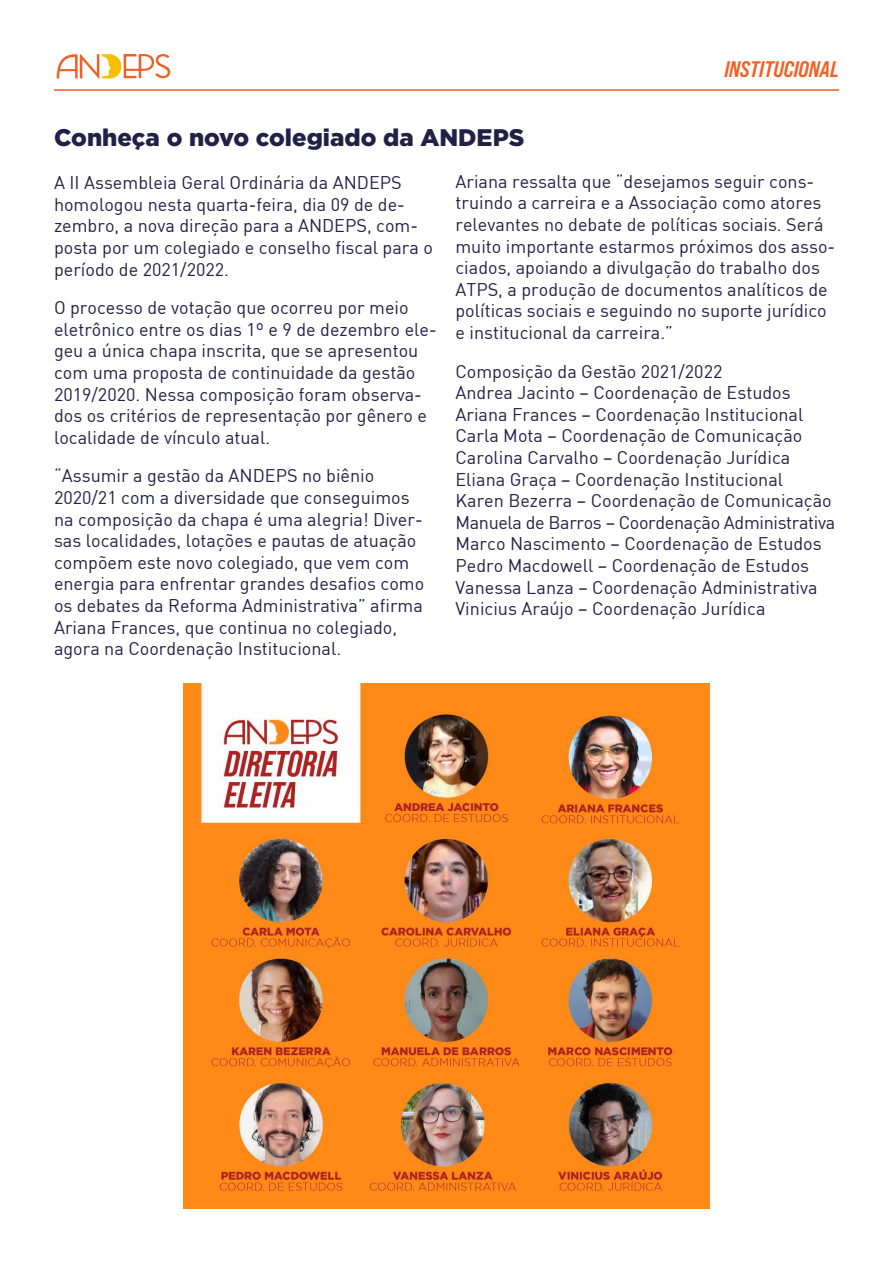
<style>
.page{position:relative;width:893px;height:1263px;background:#fff}
.page>*{position:absolute;margin:0;border:0;box-sizing:border-box;transform-origin:0 0}
.t1{font:900 24px "Gotham";color:#212147}
.t2{font:22.5px "Bebas Neue Pro Sm E Bd It";color:#f36024}
.t3{font:18px/21.6px "DIN";color:#212147}
</style>
<div class="page">
<svg style="left:57px;top:54px;width:113px;height:25px"></svg>
<hr style="left:54px;top:89px;width:785px;height:2px;background:#eb6027">
<img style="left:184px;top:684px;width:525px;height:525px">
<p class="t2" style="left:724px;top:55px;width:116px">INSTITUCIONAL</p>
<h1 class="t1" style="left:54px;top:124px;width:472px">Conheça o novo colegiado da ANDEPS</h1>
<p class="t3" style="left:54px;top:172px;width:380px">A II Assembleia Geral Ordinária da ANDEPS homologou nesta quarta-feira, dia 09 de de&shy;zembro, a nova direção para a ANDEPS, com&shy;posta por um colegiado e conselho fiscal para o período de 2021/2022.</p>
<p class="t3" style="left:54px;top:297px;width:384px">O processo de votação que ocorreu por meio eletrônico entre os dias 1º e 9 de dezembro ele&shy;geu a única chapa inscrita, que se apresentou com uma proposta de continuidade da gestão 2019/2020. Nessa composição foram observa&shy;dos os critérios de representação por gênero e localidade de vínculo atual.</p>
<p class="t3" style="left:54px;top:465px;width:372px">“Assumir a gestão da ANDEPS no biênio 2020/21 com a diversidade que conseguimos na composição da chapa é uma alegria! Diver&shy;sas localidades, lotações e pautas de atuação compõem este novo colegiado, que vem com energia para enfrentar grandes desafios como os debates da Reforma Administrativa” afirma Ariana Frances, que continua no colegiado, agora na Coordenação Institucional.</p>
<p class="t3" style="left:455px;top:170px;width:381px">Ariana ressalta que “desejamos seguir cons&shy;truindo a carreira e a Associação como atores relevantes no debate de políticas sociais. Será muito importante estarmos próximos dos asso&shy;ciados, apoiando a divulgação do trabalho dos ATPS, a produção de documentos analíticos de políticas sociais e seguindo no suporte jurídico e institucional da carreira.”</p>
<p class="t3" style="left:455px;top:360px;width:381px">Composição da Gestão 2021/2022<br>Andrea Jacinto – Coordenação de Estudos Ariana Frances – Coordenação Institucional Carla Mota – Coordenação de Comunicação Carolina Carvalho – Coordenação Jurídica Eliana Graça – Coordenação Institucional Karen Bezerra – Coordenação de Comunicação Manuela de Barros – Coordenação Administrativa Marco Nascimento – Coordenação de Estudos Pedro Macdowell – Coordenação de Estudos Vanessa Lanza – Coordenação Administrativa Vinicius Araújo – Coordenação Jurídica</p>
</div>
